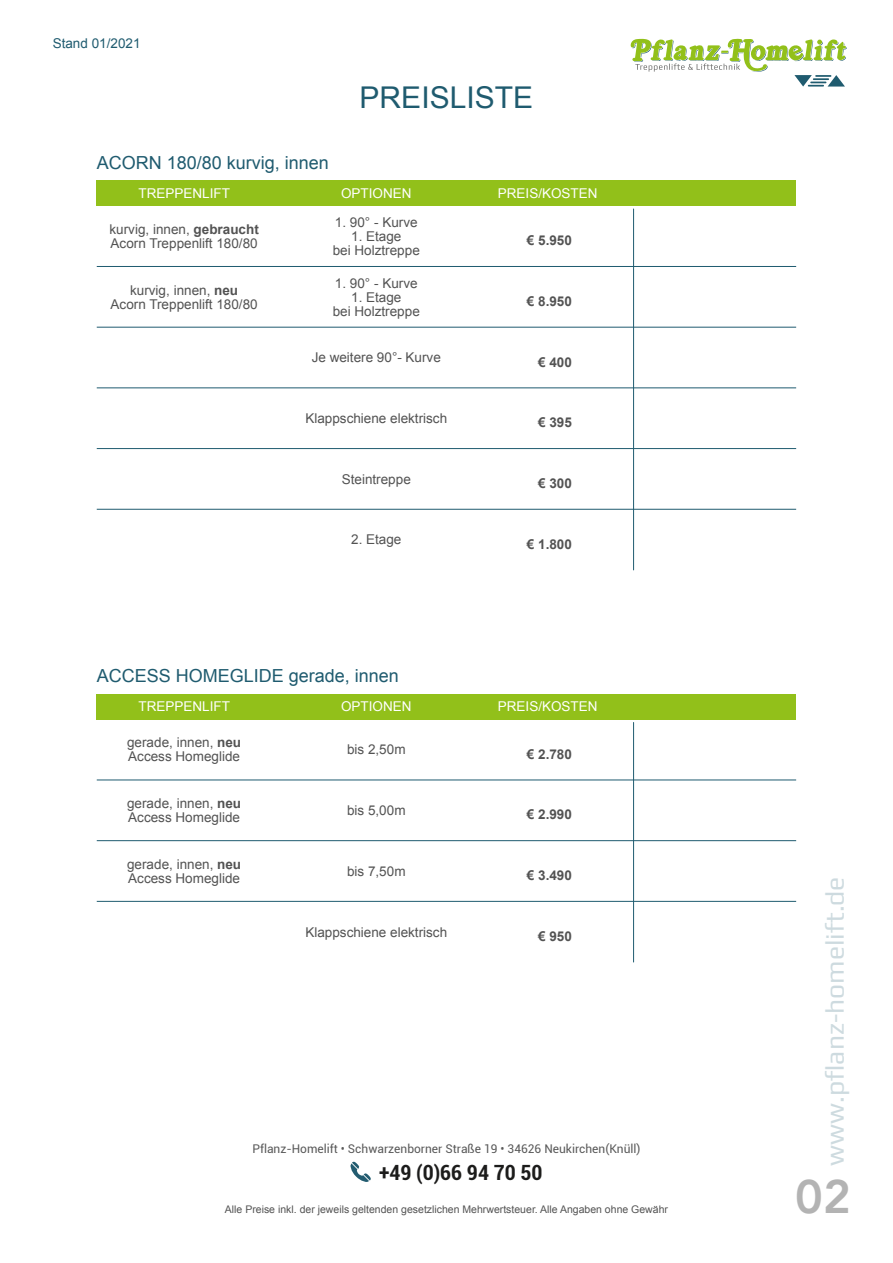
<style>
.page{position:relative;width:893px;height:1263px;background:#fff}
.page>*{position:absolute;margin:0;border:0;box-sizing:border-box;transform-origin:0 0}
.t1{font:800 46.8px "Avenir";color:#b3b3b3}
.t2{font:30px "Arial";color:#1f5b6f}
.t3{font:26.4px "Play";color:rgb(31 91 111/.22)}
.t4{font:700 condensed 21px "Roboto";color:#1c1c1b}
.t5{font:18px "Arial";color:#1f5b6f}
.t6{font:13.5px/14px "Arial";color:#535353}
.t7{font:13.5px "Arial";color:#fff}
.t8{font:700 13.5px "Arial";color:#535353}
.t9{font:13.5px "Arial";color:#1f5b6f}
.t10{font:12px "Roboto";color:#595959}
.t11{font:10.5px "Arial";color:#535353}
.s1{font-weight:700}
</style>
<div class="page">
<div style="left:97px;top:180px;width:699px;height:26px;background:#92c01a"></div>
<hr style="left:97px;top:266px;width:699px;height:1px;background:#1f5b6f">
<hr style="left:97px;top:327px;width:699px;height:1px;background:#1f5b6f">
<hr style="left:97px;top:387px;width:699px;height:1px;background:#1f5b6f">
<hr style="left:97px;top:448px;width:699px;height:1px;background:#1f5b6f">
<hr style="left:97px;top:509px;width:699px;height:1px;background:#1f5b6f">
<div style="left:97px;top:694px;width:699px;height:25px;background:#92c01a"></div>
<hr style="left:97px;top:780px;width:699px;height:1px;background:#1f5b6f">
<hr style="left:97px;top:840px;width:699px;height:1px;background:#1f5b6f">
<hr style="left:97px;top:901px;width:699px;height:1px;background:#1f5b6f">
<svg style="left:630px;top:38px;width:217px;height:49px"></svg>
<hr style="left:633px;top:209px;width:1px;height:361px;background:#1f5b6f">
<hr style="left:633px;top:722px;width:1px;height:240px;background:#1f5b6f">
<svg style="left:350px;top:1161px;width:21px;height:21px"></svg>
<p class="t9" style="left:53px;top:38px;width:89px">Stand 01/2021</p>
<h3 class="t5" style="left:97px;top:156px;width:234px">ACORN 180/80 kurvig, innen</h3>
<h2 class="t2" style="left:360px;top:86px;width:175px">PREISLISTE</h2>
<p class="t7" style="left:138px;top:188px;width:93px">TREPPENLIFT</p>
<p class="t7" style="left:341px;top:188px;width:72px">OPTIONEN</p>
<p class="t7" style="left:498px;top:188px;width:101px">PREIS/KOSTEN</p>
<p class="t6" style="left:110px;top:223px;width:151px">kurvig, innen, <span class="s1">gebraucht<br></span>Acorn Treppenlift 180/80</p>
<p class="t6" style="left:335px;top:217px;width:84px">1. 90° - Kurve</p>
<p class="t6" style="left:333px;top:230px;width:89px;text-align:center">1. Etage<br>bei Holztreppe</p>
<p class="t8" style="left:527px;top:235px;width:47px">€ 5.950</p>
<p class="t6" style="left:111px;top:284px;width:149px;text-align:center">kurvig, innen, <span class="s1">neu<br></span>Acorn Treppenlift 180/80</p>
<p class="t6" style="left:335px;top:277px;width:84px">1. 90° - Kurve</p>
<p class="t6" style="left:333px;top:291px;width:89px;text-align:center">1. Etage<br>bei Holztreppe</p>
<p class="t8" style="left:527px;top:296px;width:47px">€ 8.950</p>
<p class="t6" style="left:312px;top:352px;width:131px">Je weitere 90°- Kurve</p>
<p class="t8" style="left:538px;top:357px;width:35px">€ 400</p>
<p class="t6" style="left:305px;top:413px;width:143px">Klappschiene elektrisch</p>
<p class="t8" style="left:538px;top:417px;width:35px">€ 395</p>
<p class="t6" style="left:342px;top:473px;width:71px">Steintreppe</p>
<p class="t8" style="left:538px;top:478px;width:35px">€ 300</p>
<p class="t6" style="left:351px;top:534px;width:52px">2. Etage</p>
<p class="t8" style="left:527px;top:539px;width:47px">€ 1.800</p>
<h3 class="t5" style="left:97px;top:669px;width:304px">ACCESS HOMEGLIDE gerade, innen</h3>
<p class="t7" style="left:138px;top:701px;width:93px">TREPPENLIFT</p>
<p class="t7" style="left:341px;top:701px;width:72px">OPTIONEN</p>
<p class="t7" style="left:498px;top:701px;width:101px">PREIS/KOSTEN</p>
<p class="t6" style="left:127px;top:737px;width:116px">gerade, innen, <span class="s1">neu<br></span>Access Homeglide</p>
<p class="t6" style="left:347px;top:744px;width:60px">bis 2,50m</p>
<p class="t8" style="left:527px;top:749px;width:47px">€ 2.780</p>
<p class="t6" style="left:127px;top:798px;width:116px">gerade, innen, <span class="s1">neu<br></span>Access Homeglide</p>
<p class="t6" style="left:347px;top:805px;width:60px">bis 5,00m</p>
<p class="t8" style="left:527px;top:809px;width:47px">€ 2.990</p>
<p class="t6" style="left:127px;top:858px;width:116px">gerade, innen, <span class="s1">neu<br></span>Access Homeglide</p>
<p class="t6" style="left:347px;top:865px;width:60px">bis 7,50m</p>
<p class="t8" style="left:527px;top:870px;width:47px">€ 3.490</p>
<p class="t6" style="left:305px;top:926px;width:143px">Klappschiene elektrisch</p>
<p class="t8" style="left:538px;top:931px;width:35px">€ 950</p>
<p class="t10" style="left:252px;top:1144px;width:390px">Pflanz-Homelift • Schwarzenborner Straße 19 • 34626 Neukirchen(Knüll)</p>
<h3 class="t4" style="left:379px;top:1164px;width:165px">+49 (0)66 94 70 50</h3>
<p class="t11" style="left:225px;top:1205px;width:445px">Alle Preise inkl. der jeweils geltenden gesetzlichen Mehrwertsteuer. Alle Angaben ohne Gewähr</p>
<h3 class="t3" style="left:819px;top:1166px;width:291px;rotate:-90deg">www.pflanz-homelift.de</h3>
<h1 class="t1" style="left:795px;top:1166px;width:57px">02</h1>
</div>
